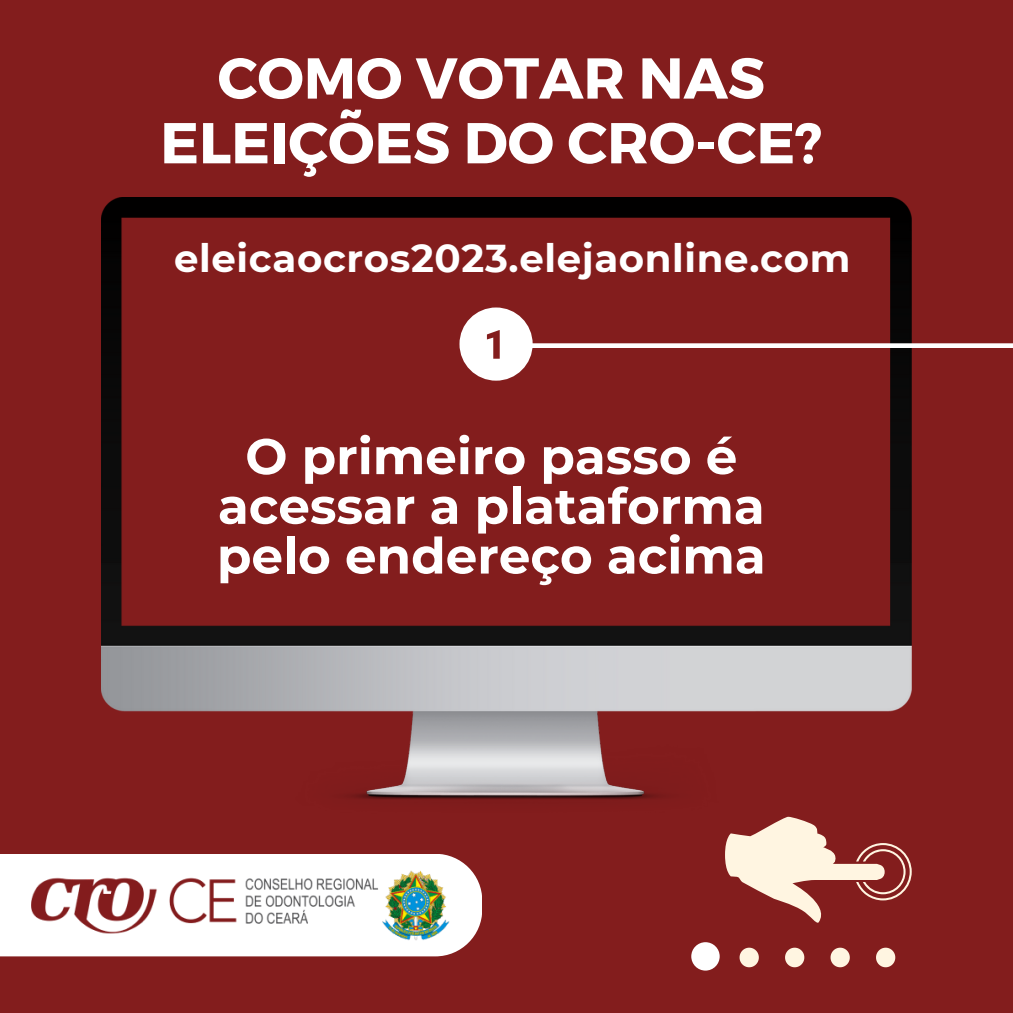
<style>
.page{position:relative;width:1013px;height:1013px;background:#fff}
.page>*{position:absolute;margin:0;border:0;box-sizing:border-box;transform-origin:0 0}
.t1{font:700 57.5px/64.8px "Montserrat";color:#fff;text-align:center}
.t2{font:700 50px/49.8px "Montserrat";color:#fff;text-align:center}
.t3{font:700 38.75px "Montserrat";letter-spacing:.015em;color:#fff}
</style>
<div class="page">
<div style="left:0;top:0;width:1012px;height:1012px;background:#831d1d"></div>
<div style="left:0;top:853px;width:482px;height:103px;background:#fff"></div>
<img style="left:32px;top:871px;width:418px;height:70px">
<svg style="left:739px;top:947px;width:19px;height:20px"></svg>
<svg style="left:785px;top:947px;width:19px;height:20px"></svg>
<svg style="left:830px;top:947px;width:19px;height:20px"></svg>
<svg style="left:876px;top:947px;width:19px;height:20px"></svg>
<div style="left:691px;top:942px;width:28px;height:28px;background:#fff;border-radius:50%"></div>
<img style="left:101px;top:197px;width:810px;height:603px">
<div style="left:498px;top:343px;width:514px;height:5px;background:#fff"></div>
<div style="left:459px;top:307px;width:73px;height:73px;background:#fff;border-radius:50%"></div>
<svg style="left:487px;top:330px;width:12px;height:29px"></svg>
<svg style="left:725px;top:816px;width:186px;height:107px"></svg>
<p class="t1" style="left:160px;top:43px;width:663px">COMO VOTAR NAS<br>ELEIÇÕES DO CRO-CE?</p>
<p class="t3" style="left:174px;top:234px;width:677px">eleicaocros2023.elejaonline.com</p>
<p class="t2" style="left:217px;top:431px;width:550px">O primeiro passo é acessar a plataforma pelo endereço acima</p>
</div>
